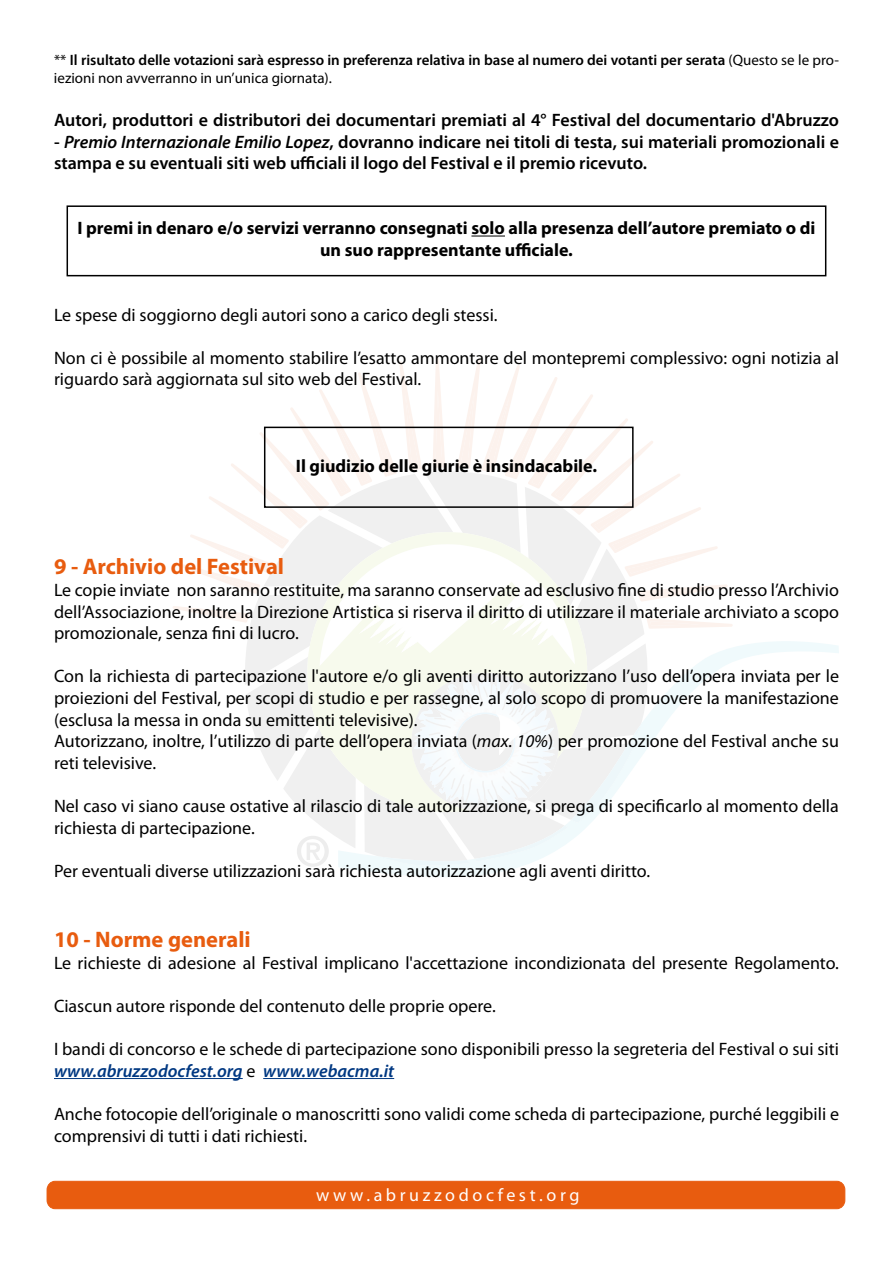
<style>
.page{position:relative;width:893px;height:1263px;background:#fff}
.page>*{position:absolute;margin:0;border:0;box-sizing:border-box;transform-origin:0 0}
.t1{font:700 22.5px "Myriad Pro";color:#e85c0f}
.t2{font:18px/21.6px "Myriad Pro";color:#000}
.t3{font:600 18px/21.6px "Myriad Pro";color:#000}
.t4{font:700 18px/21.6px "Myriad Pro";color:#000;text-align:center}
.t5{font:18px "Myriad Pro";letter-spacing:.2em;color:#fff}
.t6{font:600 15px/18px "Myriad Pro";color:#000}
.s1{font-weight:400}
.s2{font-style:italic}
.s3{font-weight:600;font-style:italic;color:#003882}
</style>
<div class="page">
<svg style="left:341px;top:641px;width:498px;height:236px"></svg>
<svg style="left:173px;top:357px;width:560px;height:510px"></svg>
<hr style="left:471px;top:236px;width:34px;height:1px;background:#000">
<hr style="left:54px;top:1078px;width:189px;height:1px;background:#003882">
<hr style="left:263px;top:1078px;width:131px;height:1px;background:#003882">
<div style="left:67px;top:205px;width:759px;height:71px;border:2px solid #000"></div>
<div style="left:264px;top:427px;width:370px;height:81px;border:2px solid #000"></div>
<div style="left:47px;top:1181px;width:798px;height:28px;background:#e85c0f;border-radius:8px"></div>
<div style="left:47px;top:1181px;width:798px;height:28px;border:1px solid #e85c0f;border-radius:8px"></div>
<p class="t6" style="left:54px;top:51px;width:786px"><span class="s1">**</span> Il risultato delle votazioni sarà espresso in preferenza relativa in base al numero dei votanti per serata <span class="s1">(Questo se le pro&shy;iezioni non avverranno in un’unica giornata).</span></p>
<p class="t3" style="left:54px;top:109px;width:786px">Autori, produttori e distributori dei documentari premiati al 4° Festival del documentario d'Abruzzo</p>
<p class="t3" style="left:54px;top:130px;width:786px">- <span class="s2">Premio Internazionale Emilio Lopez</span>, dovranno indicare nei titoli di testa, sui materiali promozionali e stampa e su eventuali siti web ufficiali il logo del Festival e il premio ricevuto.</p>
<p class="t4" style="left:77px;top:217px;width:740px">I premi in denaro e/o servizi verranno consegnati solo alla presenza dell’autore premiato o di un suo rappresentante ufficiale.</p>
<p class="t2" style="left:54px;top:303px;width:445px">Le spese di soggiorno degli autori sono a carico degli stessi.</p>
<p class="t2" style="left:54px;top:347px;width:786px">Non ci è possibile al momento stabilire l’esatto ammontare del montepremi complessivo: ogni notizia al riguardo sarà aggiornata sul sito web del Festival.</p>
<p class="t4" style="left:296px;top:454px;width:303px">Il giudizio delle giurie è insindacabile.</p>
<p class="t1" style="left:54px;top:552px;width:232px">9 - Archivio del Festival</p>
<p class="t2" style="left:54px;top:579px;width:786px;text-align:justify">Le copie inviate non saranno restituite, ma saranno conservate ad esclusivo fine di studio presso l’Archivio dell’Associazione, inoltre la Direzione Artistica si riserva il diritto di utilizzare il materiale archiviato a scopo promozionale, senza fini di lucro.</p>
<p class="t2" style="left:54px;top:665px;width:786px">Con la richiesta di partecipazione l'autore e/o gli aventi diritto autorizzano l’uso dell’opera inviata per le proiezioni del Festival, per scopi di studio e per rassegne, al solo scopo di promuovere la manifestazione (esclusa la messa in onda su emittenti televisive).<br>Autorizzano, inoltre, l’utilizzo di parte dell’opera inviata (<span class="s2">max. 10%</span>) per promozione del Festival anche su reti televisive.</p>
<p class="t2" style="left:54px;top:795px;width:786px">Nel caso vi siano cause ostative al rilascio di tale autorizzazione, si prega di specificarlo al momento della richiesta di partecipazione.</p>
<p class="t2" style="left:54px;top:860px;width:598px">Per eventuali diverse utilizzazioni sarà richiesta autorizzazione agli aventi diritto.</p>
<p class="t1" style="left:54px;top:925px;width:198px">10 - Norme generali</p>
<p class="t2" style="left:54px;top:951px;width:786px">Le richieste di adesione al Festival implicano l'accettazione incondizionata del presente Regolamento.</p>
<p class="t2" style="left:54px;top:995px;width:443px">Ciascun autore risponde del contenuto delle proprie opere.</p>
<p class="t2" style="left:54px;top:1038px;width:786px">I bandi di concorso e le schede di partecipazione sono disponibili presso la segreteria del Festival o sui siti <span class="s3">www.abruzzodocfest.org</span> e <span class="s3">www.webacma.it</span></p>
<p class="t2" style="left:54px;top:1103px;width:786px">Anche fotocopie dell’originale o manoscritti sono validi come scheda di partecipazione, purché leggibili e comprensivi di tutti i dati richiesti.</p>
<p class="t5" style="left:316px;top:1183px;width:265px">www.abruzzodocfest.org</p>
</div>
